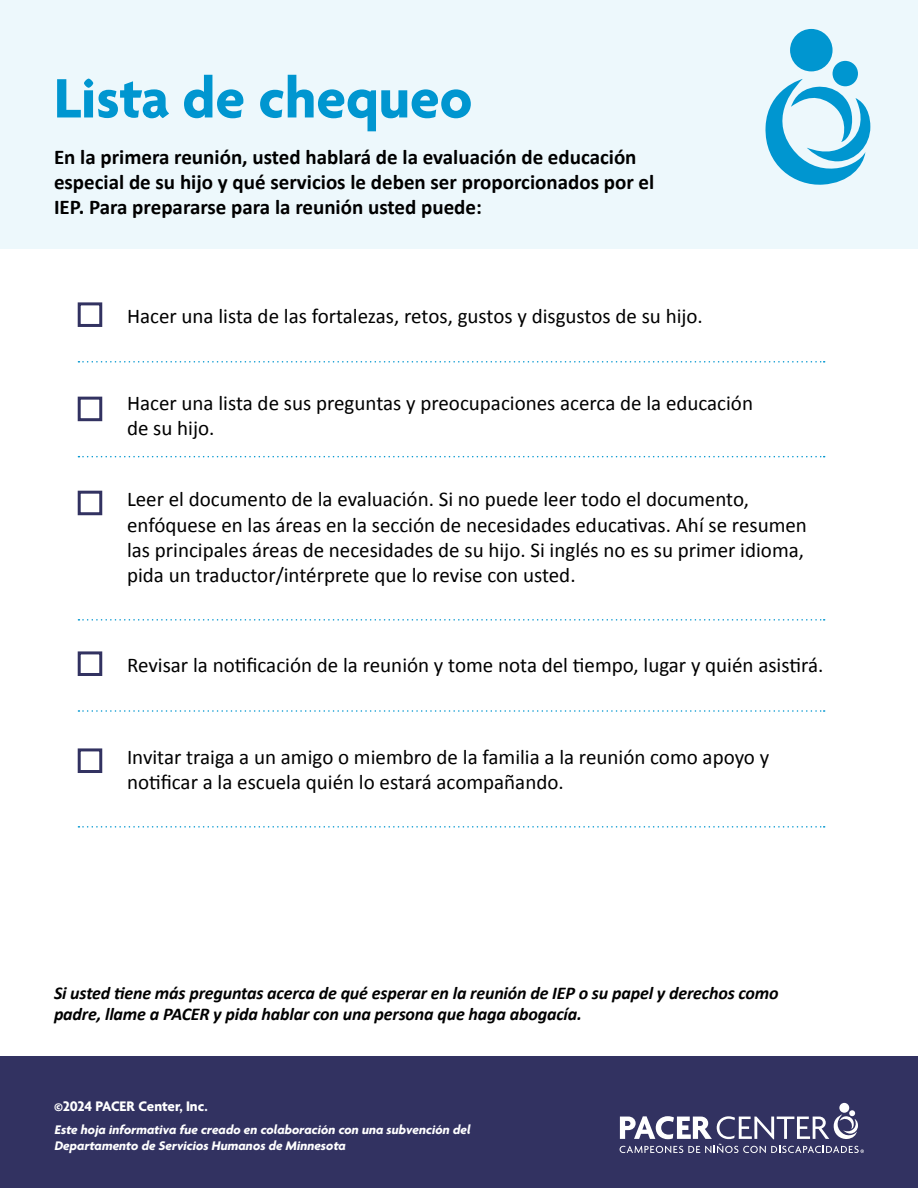
<style>
.page{position:relative;width:918px;height:1188px;background:#fff}
.page>*{position:absolute;margin:0;border:0;box-sizing:border-box;transform-origin:0 0}
.t1{font:700 60px "Agenda One";color:#0096d0}
.t2{font:21px/25.2px "Calibri";color:#000}
.t3{font:700 21px/25.2px "Calibri";color:#000}
.t4{font:italic 700 18px/21px "Calibri";letter-spacing:-.01em;color:#000}
.t5{font:700 15px "Agenda One";color:#fff}
.t6{font:italic 700 13.5px/16.5px "Agenda One";color:#fff}
</style>
<div class="page">
<div style="left:0;top:0;width:918px;height:248px;background:#edf8fc"></div>
<div style="left:0;top:1056px;width:918px;height:132px;background:#323261"></div>
<div style="left:790px;top:29px;width:43px;height:42px;background:#0096d0;border-radius:50%"></div>
<div style="left:833px;top:61px;width:25px;height:25px;background:#0096d0;border-radius:50%"></div>
<svg style="left:765px;top:79px;width:105px;height:106px"></svg>
<div style="left:78px;top:302px;width:24px;height:25px;border:3px solid #323261"></div>
<div style="left:78px;top:397px;width:24px;height:24px;border:3px solid #323261"></div>
<div style="left:78px;top:491px;width:24px;height:24px;border:3px solid #323261"></div>
<div style="left:78px;top:651px;width:24px;height:25px;border:3px solid #323261"></div>
<div style="left:78px;top:748px;width:24px;height:25px;border:3px solid #323261"></div>
<svg style="left:78px;top:361px;width:747px;height:2px"></svg>
<svg style="left:78px;top:456px;width:747px;height:1px"></svg>
<svg style="left:78px;top:619px;width:747px;height:2px"></svg>
<svg style="left:78px;top:710px;width:747px;height:2px"></svg>
<svg style="left:78px;top:826px;width:747px;height:2px"></svg>
<div style="left:839px;top:1103px;width:10px;height:10px;background:#fff;border-radius:50%"></div>
<svg style="left:620px;top:1110px;width:244px;height:43px"></svg>
<h1 class="t1" style="left:54px;top:65px;width:420px">Lista de chequeo</h1>
<p class="t3" style="left:54px;top:143px;width:602px">En la primera reunión, usted hablará de la evaluación de educación especial de su hijo y qué servicios le deben ser proporcionados por el<br>IEP. Para prepararse para la reunión usted puede:</p>
<p class="t2" style="left:127px;top:302px;width:577px">Hacer una lista de las fortalezas, retos, gustos y disgustos de su hijo.</p>
<p class="t2" style="left:127px;top:390px;width:628px">Hacer una lista de sus preguntas y preocupaciones acerca de la educación de su hijo.</p>
<p class="t2" style="left:127px;top:486px;width:681px">Leer el documento de la evaluación. Si no puede leer todo el documento, enfóquese en las áreas en la sección de necesidades educativas. Ahí se resumen las principales áreas de necesidades de su hijo. Si inglés no es su primer idioma, pida un traductor/intérprete que lo revise con usted.</p>
<p class="t2" style="left:127px;top:651px;width:698px">Revisar la notificación de la reunión y tome nota del tiempo, lugar y quién asistirá.</p>
<p class="t2" style="left:127px;top:744px;width:644px">Invitar traiga a un amigo o miembro de la familia a la reunión como apoyo y notificar a la escuela quién lo estará acompañando.</p>
<p class="t4" style="left:54px;top:981px;width:726px">Si usted tiene más preguntas acerca de qué esperar en la reunión de IEP o su papel y derechos como padre, llame a PACER y pida hablar con una persona que haga abogacía.</p>
<p class="t5" style="left:54px;top:1098px;width:155px">©2024 PACER Center, Inc.</p>
<p class="t6" style="left:54px;top:1121px;width:417px">Este hoja informativa fue creado en colaboración con una subvención del<br>Departamento de Servicios Humanos de Minnesota</p>
</div>
